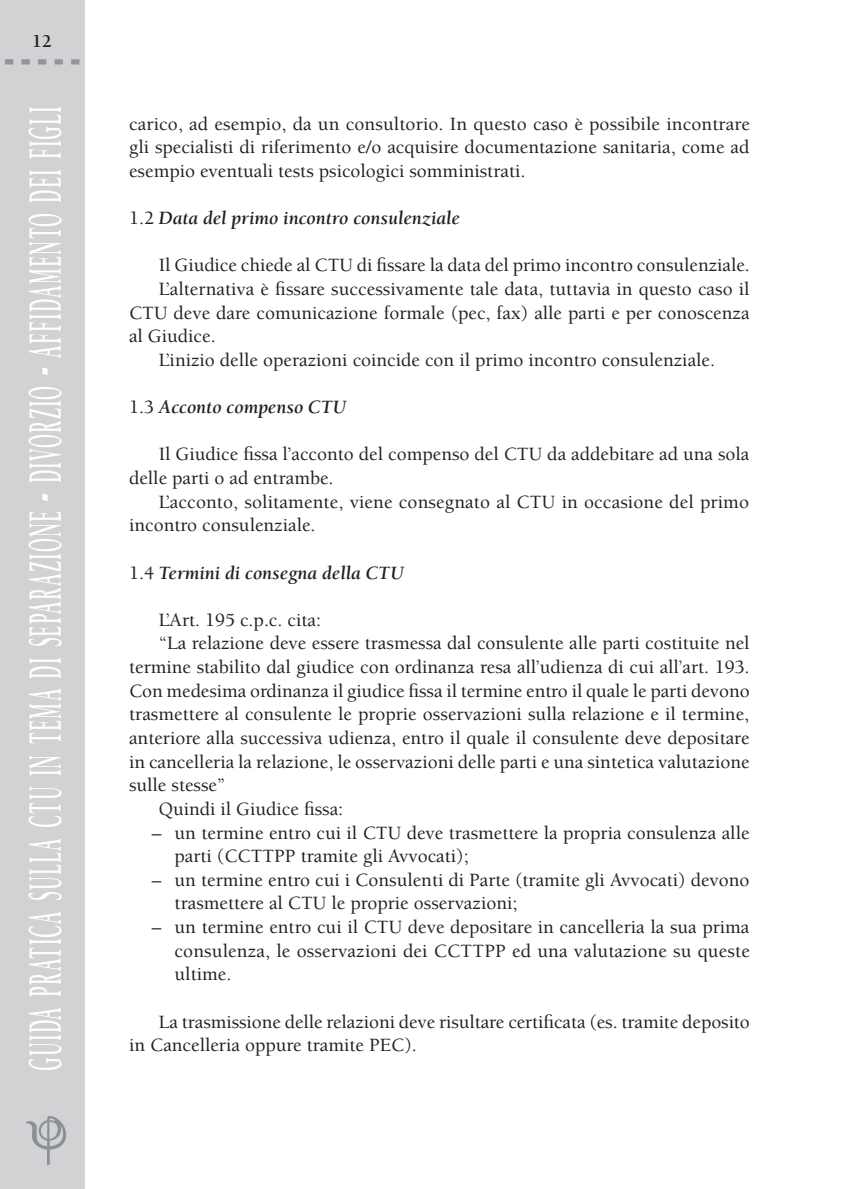
<style>
.page{position:relative;width:843px;height:1189px;background:#fff}
.page>*{position:absolute;margin:0;border:0;box-sizing:border-box;transform-origin:0 0}
.t1{font:700 49px "Berkeley Std";letter-spacing:.065em;color:#fff;scale:.38 1}
.t2{font:500 19.25px/23.6px "Berkeley Std";color:#231f20}
.t3{font:italic 700 19.25px "Berkeley Std";color:#231f20}
.t4{font:700 18.38px "Berkeley Std";color:#231f20}
.s1{font-size:70px}
.s2{font-weight:500;font-style:normal}
</style>
<div class="page">
<div style="left:0;top:0;width:84px;height:1189px;background:#d1d2d4"></div>
<svg style="left:25px;top:1116px;width:42px;height:48px"></svg>
<svg style="left:5px;top:59px;width:74px;height:5px"></svg>
<p class="t4" style="left:32px;top:31px;width:21px">12</p>
<h1 class="t1" style="left:19px;top:1070px;width:2538px;rotate:-90deg">guida pratica sulla ctu in tema di separazione <span class="s1">-</span> divorzio <span class="s1">-</span> affidamento dei figli</h1>
<p class="t2" style="left:129px;top:112px;width:622px;text-align:justify">carico, ad esempio, da un consultorio. In questo caso è possibile incontrare gli specialisti di riferimento e/o acquisire documentazione sanitaria, come ad esempio eventuali tests psicologici somministrati.</p>
<p class="t3" style="left:129px;top:208px;width:332px"><span class="s2">1.2</span> Data del primo incontro consulenziale</p>
<p class="t2" style="left:159px;top:254px;width:592px">Il Giudice chiede al CTU di fissare la data del primo incontro consulenziale.</p>
<p class="t2" style="left:159px;top:277px;width:592px">L’alternativa è fissare successivamente tale data, tuttavia in questo caso il</p>
<p class="t2" style="left:129px;top:301px;width:622px">CTU deve dare comunicazione formale (pec, fax) alle parti e per conoscenza</p>
<p class="t2" style="left:129px;top:325px;width:88px">al Giudice.</p>
<p class="t2" style="left:159px;top:348px;width:557px">L’inizio delle operazioni coincide con il primo incontro consulenziale.</p>
<p class="t3" style="left:129px;top:397px;width:219px"><span class="s2">1.3</span> Acconto compenso CTU</p>
<p class="t2" style="left:129px;top:443px;width:621px;text-indent:30px">Il Giudice fissa l’acconto del compenso del CTU da addebitare ad una sola delle parti o ad entrambe.</p>
<p class="t2" style="left:129px;top:490px;width:621px;text-indent:30px">L’acconto, solitamente, viene consegnato al CTU in occasione del primo incontro consulenziale.</p>
<p class="t3" style="left:129px;top:562px;width:276px"><span class="s2">1.4</span> Termini di consegna della CTU</p>
<p class="t2" style="left:159px;top:608px;width:164px">L’Art. 195 c.p.c. cita:</p>
<p class="t2" style="left:159px;top:632px;width:592px">“La relazione deve essere trasmessa dal consulente alle parti costituite nel</p>
<p class="t2" style="left:129px;top:655px;width:622px">termine stabilito dal giudice con ordinanza resa all’udienza di cui all’art. 193.</p>
<p class="t2" style="left:129px;top:679px;width:622px">Con medesima ordinanza il giudice fissa il termine entro il quale le parti devono</p>
<p class="t2" style="left:129px;top:703px;width:621px">trasmettere al consulente le proprie osservazioni sulla relazione e il termine,</p>
<p class="t2" style="left:129px;top:726px;width:622px">anteriore alla successiva udienza, entro il quale il consulente deve depositare</p>
<p class="t2" style="left:129px;top:750px;width:622px">in cancelleria la relazione, le osservazioni delle parti e una sintetica valutazione</p>
<p class="t2" style="left:129px;top:773px;width:98px">sulle stesse”</p>
<p class="t2" style="left:159px;top:797px;width:186px">Quindi il Giudice fissa:</p>
<p class="t2" style="left:174px;top:821px;width:576px;text-indent:-23px">– un termine entro cui il CTU deve trasmettere la propria consulenza alle parti (CCTTPP tramite gli Avvocati);</p>
<p class="t2" style="left:174px;top:868px;width:576px;text-indent:-23px">– un termine entro cui i Consulenti di Parte (tramite gli Avvocati) devono trasmettere al CTU le proprie osservazioni;</p>
<p class="t2" style="left:174px;top:915px;width:576px;text-align:justify;text-indent:-23px">– un termine entro cui il CTU deve depositare in cancelleria la sua prima consulenza, le osservazioni dei CCTTPP ed una valutazione su queste ultime.</p>
<p class="t2" style="left:129px;top:1010px;width:622px;text-indent:30px">La trasmissione delle relazioni deve risultare certificata (es. tramite deposito in Cancelleria oppure tramite PEC).</p>
</div>
